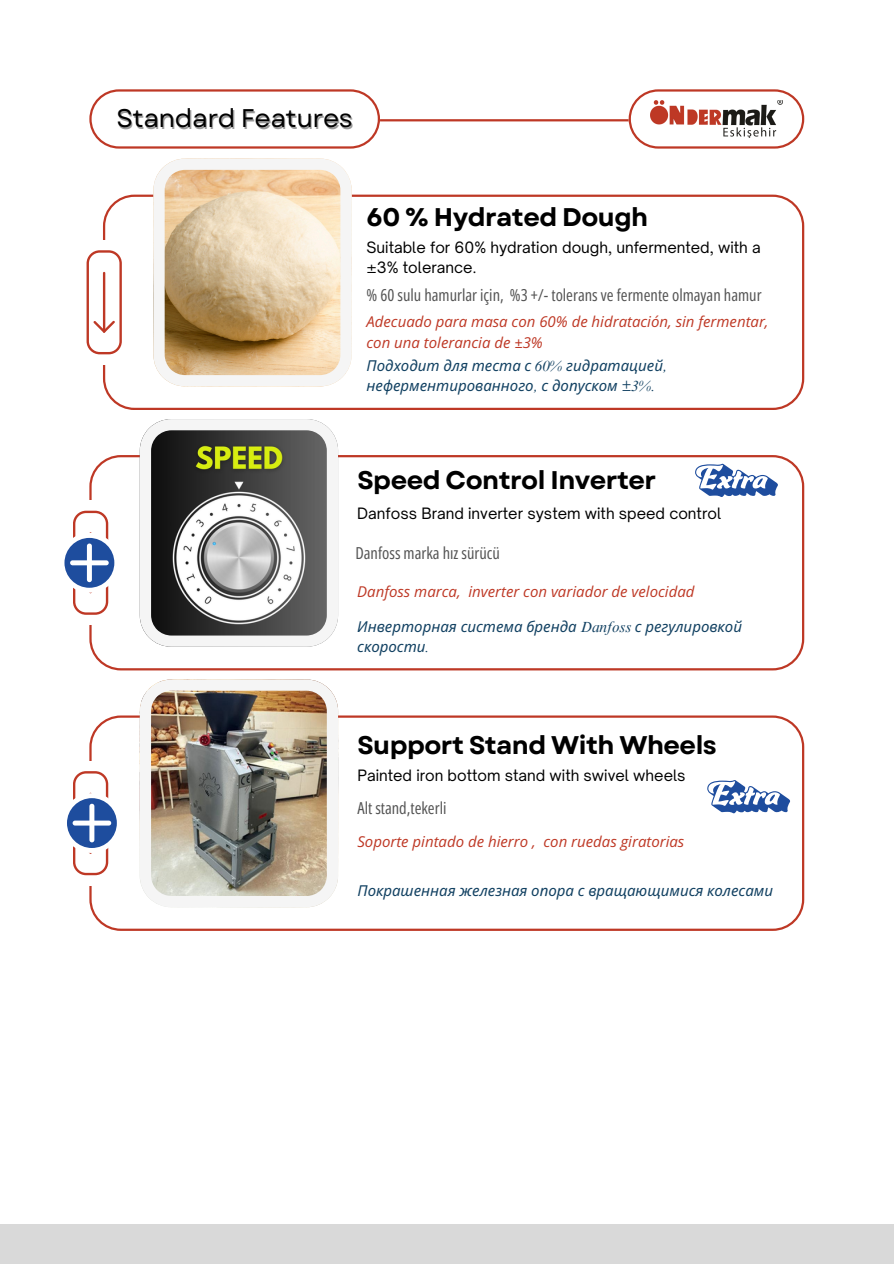
<style>
.page{position:relative;width:894px;height:1264px;background:#fff}
.page>*{position:absolute;margin:0;border:0;box-sizing:border-box;transform-origin:0 0}
.t1{font:700 25.5px "Garet";letter-spacing:-.02em;color:#000}
.t2{font:25.5px "Garet";letter-spacing:-.02em;color:#000}
.t3{font:16.5px "Open Sans Condensed";color:#545454}
.t4{font:italic 15px/20.2px "Noto Sans";color:#124162}
.t5{font:italic 15px/20.2px "Open Sans Hebrew";color:#be3825}
.t6{font:15px/20.2px "Open Sauce One";color:#000}
.s1{font-family:"Times NRMT Pro"}
</style>
<div class="page">
<div style="left:0;top:1223px;width:893px;height:40px;background:#d9d9d9"></div>
<svg style="left:89px;top:89px;width:291px;height:60px"></svg>
<svg style="left:628px;top:89px;width:176px;height:60px"></svg>
<hr style="left:380px;top:119px;width:248px;height:2px;background:#be3825">
<svg style="left:89px;top:455px;width:715px;height:215px"></svg>
<div style="left:59px;top:500px;width:60px;height:125px;background:#fff"></div>
<svg style="left:140px;top:419px;width:198px;height:227px"></svg>
<svg style="left:89px;top:715px;width:715px;height:215px"></svg>
<div style="left:59px;top:761px;width:60px;height:124px;background:#fff"></div>
<img style="left:140px;top:679px;width:198px;height:227px">
<svg style="left:103px;top:195px;width:701px;height:214px"></svg>
<div style="left:73px;top:240px;width:60px;height:124px;background:#fff"></div>
<svg style="left:153px;top:159px;width:198px;height:227px;background:#dec7a7"></svg>
<svg style="left:87px;top:250px;width:35px;height:104px"></svg>
<img style="left:650px;top:100px;width:131px;height:38px">
<svg style="left:695px;top:464px;width:82px;height:33px"></svg>
<svg style="left:64px;top:510px;width:51px;height:104px"></svg>
<svg style="left:67px;top:771px;width:55px;height:104px"></svg>
<svg style="left:707px;top:780px;width:82px;height:33px"></svg>
<p class="t2" style="left:116px;top:100px;width:238px">Standard Features</p>
<p class="t1" style="left:366px;top:198px;width:283px">60 % Hydrated Dough</p>
<p class="t6" style="left:366px;top:237px;width:395px">Suitable for 60% hydration dough, unfermented, with a ±3% tolerance.</p>
<p class="t3" style="left:366px;top:283px;width:396px">% 60 sulu hamurlar için, %3 +/- tolerans ve fermente olmayan hamur</p>
<p class="t5" style="left:366px;top:311px;width:403px">Adecuado para masa con 60% de hidratación, sin fermentar, con una tolerancia de ±3%</p>
<p class="t4" style="left:366px;top:354px;width:302px">Подходит для теста с <span class="s1">60%</span> гидратацией<span class="s1">, </span>неферментированного<span class="s1">,</span> с допуском <span class="s1">±3%.</span></p>
<h1 class="t1" style="left:357px;top:461px;width:300px">Speed Control Inverter</h1>
<h1 class="t6" style="left:357px;top:503px;width:365px">Danfoss Brand inverter system with speed control</h1>
<p class="t3" style="left:355px;top:541px;width:146px">Danfoss marka hız sürücü</p>
<p class="t5" style="left:357px;top:580px;width:338px">Danfoss marca, inverter con variador de velocidad</p>
<p class="t4" style="left:357px;top:615px;width:386px">Инверторная система бренда <span class="s1">Danfoss</span> с регулировкой скорости<span class="s1">.</span></p>
<p class="t1" style="left:357px;top:727px;width:361px">Support Stand With Wheels</p>
<p class="t6" style="left:357px;top:765px;width:329px">Painted iron bottom stand with swivel wheels</p>
<p class="t3" style="left:357px;top:796px;width:91px">Alt stand,tekerli</p>
<p class="t5" style="left:357px;top:830px;width:328px">Soporte pintado de hierro , con ruedas giratorias</p>
<p class="t4" style="left:357px;top:880px;width:417px">Покрашенная железная опора с вращающимися колесами</p>
</div>
